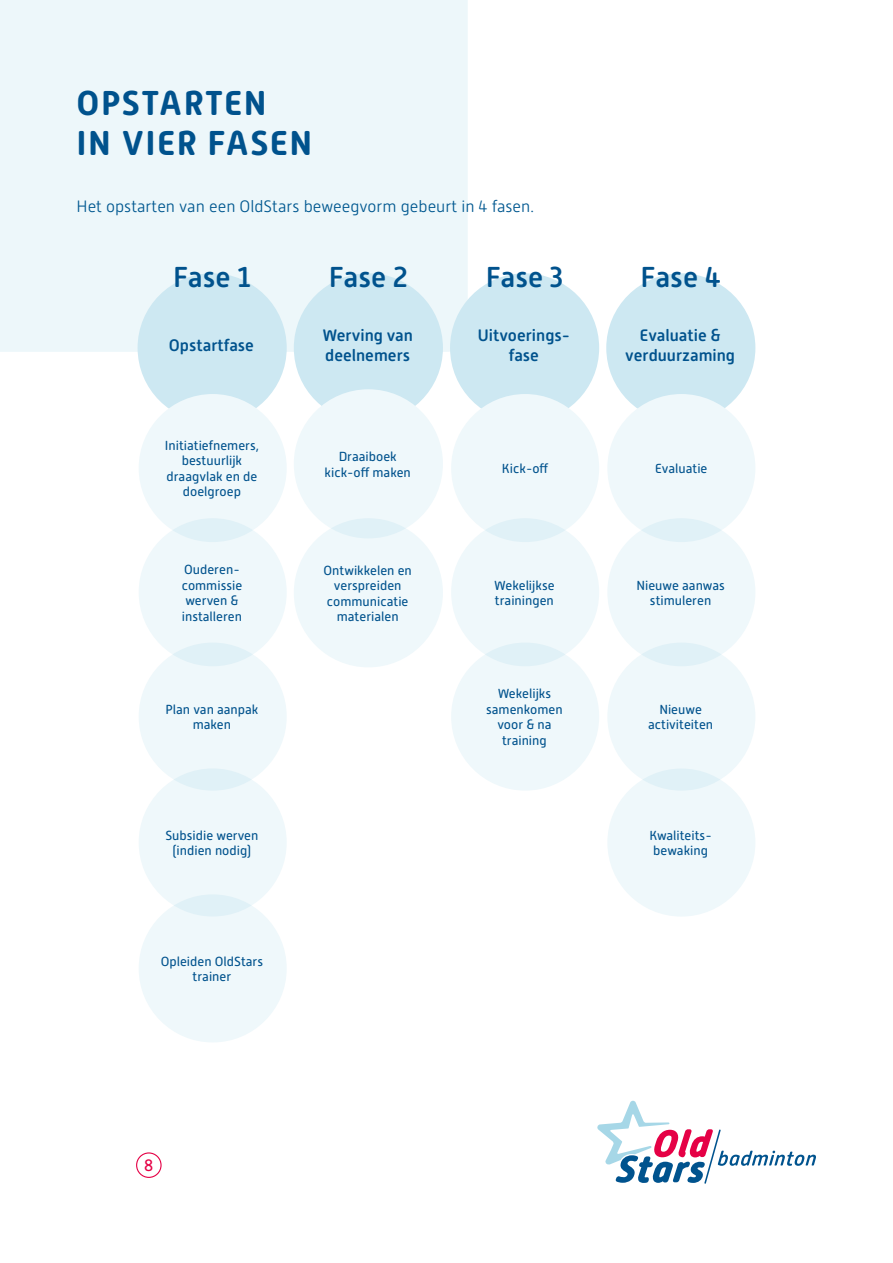
<style>
.page{position:relative;width:893px;height:1263px;background:#fff}
.page>*{position:absolute;margin:0;border:0;box-sizing:border-box;transform-origin:0 0}
.t1{font:700 34.5px/39.3px "Alwyn New Rounded";letter-spacing:.045em;color:#00528d}
.t2{font:500 28.8px "Alwyn New Rounded";color:#00528d}
.t3{font:500 16.65px/19.6px "Alwyn New Rounded";color:#00528d;text-align:center}
.t4{font:300 16.5px "Alwyn New Rounded";color:#005890}
.t5{font:16.5px "Alwyn New Rounded";color:#e50046}
.t6{font:13.2px/15.5px "Alwyn New Rounded";color:#00528d;text-align:center}
</style>
<div class="page">
<div style="left:0;top:0;width:468px;height:352px;background:#edf7fa"></div>
<div style="left:136px;top:1152px;width:26px;height:26px;border:1px solid #e50046;border-radius:50%"></div>
<svg style="left:597px;top:1100px;width:219px;height:84px"></svg>
<div style="left:138px;top:273px;width:149px;height:149px;background:#cde8f2;border-radius:50%"></div>
<div style="left:294px;top:273px;width:149px;height:149px;background:#cde8f2;border-radius:50%"></div>
<div style="left:450px;top:273px;width:149px;height:149px;background:#cde8f2;border-radius:50%"></div>
<div style="left:606px;top:273px;width:149px;height:149px;background:#cde8f2;border-radius:50%"></div>
<div style="left:139px;top:394px;width:148px;height:148px;background:#eff8fb;border-radius:50%"></div>
<div style="left:607px;top:394px;width:148px;height:148px;background:#eff8fb;border-radius:50%"></div>
<div style="left:451px;top:394px;width:148px;height:148px;background:#eff8fb;border-radius:50%"></div>
<div style="left:294px;top:389px;width:149px;height:149px;background:#eff8fb;border-radius:50%"></div>
<div style="left:294px;top:518px;width:149px;height:149px;background:#eff8fb;border-radius:50%"></div>
<div style="left:139px;top:518px;width:148px;height:148px;background:#eff8fb;border-radius:50%"></div>
<div style="left:607px;top:518px;width:148px;height:148px;background:#eff8fb;border-radius:50%"></div>
<div style="left:451px;top:518px;width:148px;height:148px;background:#eff8fb;border-radius:50%"></div>
<div style="left:451px;top:643px;width:148px;height:148px;background:#eff8fb;border-radius:50%"></div>
<div style="left:139px;top:643px;width:148px;height:148px;background:#eff8fb;border-radius:50%"></div>
<div style="left:139px;top:768px;width:148px;height:148px;background:#eff8fb;border-radius:50%"></div>
<div style="left:607px;top:643px;width:148px;height:148px;background:#eff8fb;border-radius:50%"></div>
<div style="left:139px;top:894px;width:148px;height:148px;background:#eff8fb;border-radius:50%"></div>
<div style="left:607px;top:768px;width:148px;height:148px;background:#eff8fb;border-radius:50%"></div>
<h1 class="t1" style="left:77px;top:84px;width:237px">OPSTARTEN<br>IN VIER FASEN</h1>
<p class="t4" style="left:77px;top:197px;width:459px">Het opstarten van een OldStars beweegvorm gebeurt in 4 fasen.</p>
<h2 class="t2" style="left:173px;top:261px;width:80px">Fase 1</h2>
<h2 class="t2" style="left:329px;top:261px;width:81px">Fase 2</h2>
<h2 class="t2" style="left:486px;top:261px;width:79px">Fase 3</h2>
<h2 class="t2" style="left:641px;top:261px;width:82px">Fase 4</h2>
<p class="t3" style="left:169px;top:336px;width:87px">Opstartfase</p>
<p class="t3" style="left:322px;top:326px;width:92px;text-align:left">Werving van deelnemers</p>
<p class="t3" style="left:478px;top:326px;width:94px">Uitvoerings - fase</p>
<p class="t3" style="left:625px;top:326px;width:111px">Evaluatie &amp; verduurzaming</p>
<p class="t6" style="left:165px;top:437px;width:96px">Initiatiefnemers, bestuurlijk draagvlak en de doelgroep</p>
<p class="t6" style="left:182px;top:562px;width:62px;text-align:left">Ouderen&shy;commissie werven &amp; installeren</p>
<p class="t6" style="left:165px;top:702px;width:95px">Plan van aanpak maken</p>
<p class="t6" style="left:165px;top:827px;width:95px">Subsidie werven (indien nodig)</p>
<p class="t6" style="left:161px;top:953px;width:104px">Opleiden OldStars trainer</p>
<p class="t6" style="left:325px;top:449px;width:88px">Draaiboek kick-off maken</p>
<p class="t6" style="left:324px;top:562px;width:90px">Ontwikkelen en verspreiden communicatie materialen</p>
<p class="t5" style="left:144px;top:1156px;width:11px">8</p>
<p class="t6" style="left:502px;top:461px;width:48px">Kick-off</p>
<p class="t6" style="left:655px;top:461px;width:54px">Evaluatie</p>
<p class="t6" style="left:494px;top:577px;width:62px;text-align:left">Wekelijkse trainingen</p>
<p class="t6" style="left:486px;top:686px;width:78px">Wekelijks samenkomen voor &amp; na training</p>
<p class="t6" style="left:636px;top:577px;width:90px">Nieuwe aanwas stimuleren</p>
<p class="t6" style="left:648px;top:702px;width:67px">Nieuwe activiteiten</p>
<p class="t6" style="left:650px;top:827px;width:64px;text-align:left">Kwaliteits&shy;bewaking</p>
</div>
